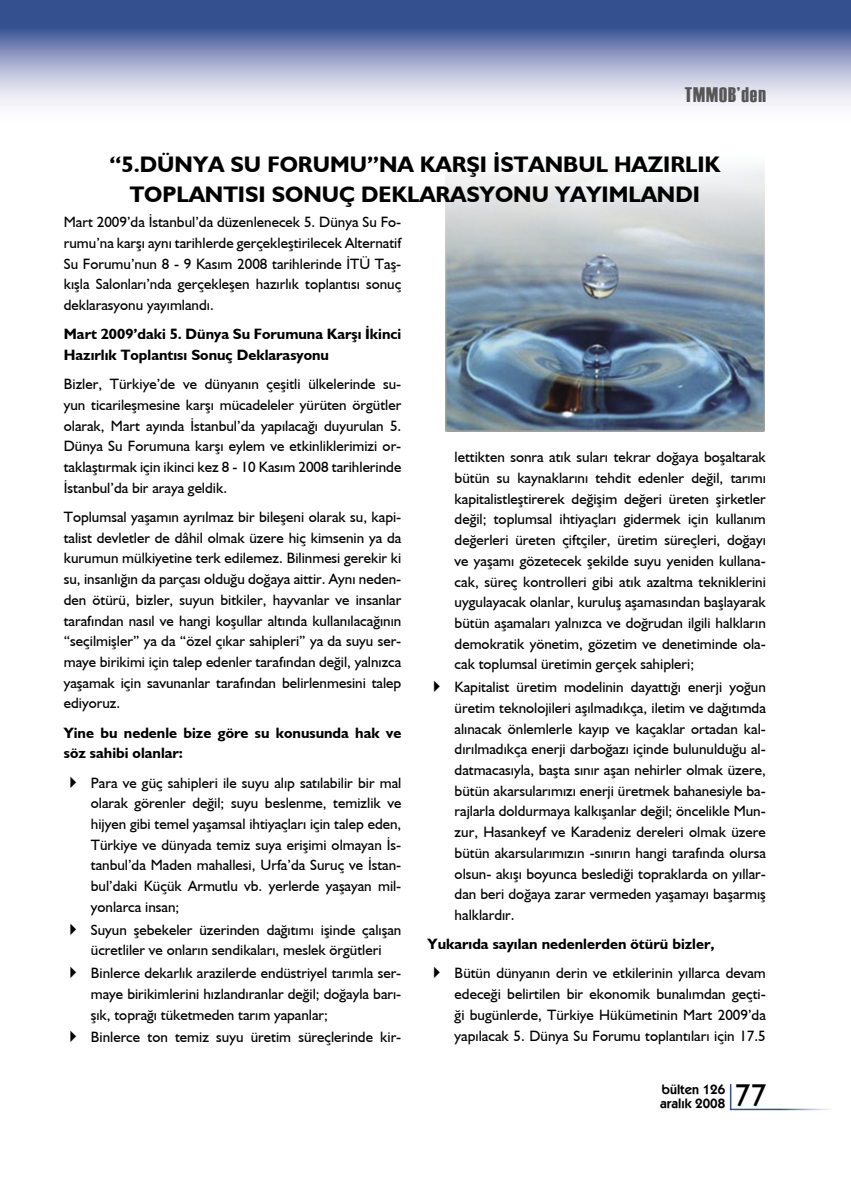
<style>
.page{position:relative;width:851px;height:1191px;background:#fff}
.page>*{position:absolute;margin:0;border:0;box-sizing:border-box;transform-origin:0 0}
.t1{font:31.5px "Humanist 521 BT";color:#000}
.t2{font:700 22.5px/30px "Humanist 521 BT";color:#000;text-align:center}
.t3{font:21px "Haettenschweiler";letter-spacing:.05em;color:#565656}
.t4{font:15px/20.7px "Humanist 521 BT";color:#000;text-align:justify}
.t5{font:700 15px/20.7px "Humanist 521 BT";color:#000}
.t6{font:600 13.5px/13.5px "Kabel IT Cby BT";color:#000}
</style>
<div class="page">
<svg style="left:0;top:0;width:850px;height:105px;background:#8895bd"></svg>
<hr style="left:729px;top:1084px;width:2px;height:25px;background:#35508f">
<hr style="left:729px;top:1108px;width:101px;height:2px;background:#fff">
<img style="left:445px;top:166px;width:319px;height:265px">
<h3 class="t3" style="left:684px;top:80px;width:83px">TMMOB’den</h3>
<h2 class="t2" style="left:109px;top:149px;width:612px">“5.DÜNYA SU FORUMU”NA KARŞI İSTANBUL HAZIRLIK<br>TOPLANTISI SONUÇ DEKLARASYONU YAYIMLANDI</h2>
<p class="t4" style="left:64px;top:211px;width:339px">Mart 2009’da İstanbul’da düzenlenecek 5. Dünya Su Fo&shy;rumu’na karşı aynı tarihlerde gerçekleştirilecek Alternatif Su Forumu’nun 8 - 9 Kasım 2008 tarihlerinde İTÜ Taş&shy;kışla Salonları’nda gerçekleşen hazırlık toplantısı sonuç deklarasyonu yayımlandı.</p>
<p class="t5" style="left:64px;top:323px;width:339px">Mart 2009’daki 5. Dünya Su Forumuna Karşı İkinci<br>Hazırlık Toplantısı Sonuç Deklarasyonu</p>
<p class="t4" style="left:64px;top:373px;width:339px">Bizler, Türkiye’de ve dünyanın çeşitli ülkelerinde su&shy;yun ticarileşmesine karşı mücadeleler yürüten örgütler olarak, Mart ayında İstanbul’da yapılacağı duyurulan 5.<br>Dünya Su Forumuna karşı eylem ve etkinliklerimizi or&shy;taklaştırmak için ikinci kez 8 - 10 Kasım 2008 tarihlerinde İstanbul’da bir araya geldik.</p>
<p class="t4" style="left:64px;top:506px;width:339px">Toplumsal yaşamın ayrılmaz bir bileşeni olarak su, kapi&shy;talist devletler de dâhil olmak üzere hiç kimsenin ya da kurumun mülkiyetine terk edilemez. Bilinmesi gerekir ki su, insanlığın da parçası olduğu doğaya aittir. Aynı neden&shy;den ötürü, bizler, suyun bitkiler, hayvanlar ve insanlar tarafından nasıl ve hangi koşullar altında kullanılacağının “seçilmişler” ya da “özel çıkar sahipleri” ya da suyu ser&shy;maye birikimi için talep edenler tarafından değil, yalnızca yaşamak için savunanlar tarafından belirlenmesini talep ediyoruz.</p>
<p class="t5" style="left:64px;top:721px;width:339px">Yine bu nedenle bize göre su konusunda hak ve söz sahibi olanlar:</p>
<p class="t4" style="left:91px;top:771px;width:312px;text-indent:-27px">✔ Para ve güç sahipleri ile suyu alıp satılabilir bir mal olarak görenler değil; suyu beslenme, temizlik ve hijyen gibi temel yaşamsal ihtiyaçları için talep eden, Türkiye ve dünyada temiz suya erişimi olmayan İs&shy;tanbul’da Maden mahallesi, Urfa’da Suruç ve İstan&shy;bul’daki Küçük Armutlu vb. yerlerde yaşayan mil&shy;yonlarca insan;</p>
<p class="t4" style="left:64px;top:918px;width:339px;text-align:center">✔ Suyun şebekeler üzerinden dağıtımı işinde çalışan ücretliler ve onların sendikaları, meslek örgütleri</p>
<p class="t4" style="left:91px;top:962px;width:312px;text-indent:-27px">✔ Binlerce dekarlık arazilerde endüstriyel tarımla ser&shy;maye birikimlerini hızlandıranlar değil; doğayla barı&shy;şık, toprağı tüketmeden tarım yapanlar;</p>
<p class="t4" style="left:64px;top:1026px;width:339px">✔ Binlerce ton temiz suyu üretim süreçlerinde kir-</p>
<p class="t4" style="left:454px;top:446px;width:313px">lettikten sonra atık suları tekrar doğaya boşaltarak bütün su kaynaklarını tehdit edenler değil, tarımı kapitalistleştirerek değişim değeri üreten şirketler değil; toplumsal ihtiyaçları gidermek için kullanım değerleri üreten çiftçiler, üretim süreçleri, doğayı ve yaşamı gözetecek şekilde suyu yeniden kullana&shy;cak, süreç kontrolleri gibi atık azaltma tekniklerini uygulayacak olanlar, kuruluş aşamasından başlayarak bütün aşamaları yalnızca ve doğrudan ilgili halkların demokratik yönetim, gözetim ve denetiminde ola&shy;cak toplumsal üretimin gerçek sahipleri;</p>
<p class="t4" style="left:454px;top:676px;width:313px;text-indent:-27px">✔ Kapitalist üretim modelinin dayattığı enerji yoğun üretim teknolojileri aşılmadıkça, iletim ve dağıtımda alınacak önlemlerle kayıp ve kaçaklar ortadan kal&shy;dırılmadıkça enerji darboğazı içinde bulunulduğu al&shy;datmacasıyla, başta sınır aşan nehirler olmak üzere, bütün akarsularımızı enerji üretmek bahanesiyle ba&shy;rajlarla doldurmaya kalkışanlar değil; öncelikle Mun&shy;zur, Hasankeyf ve Karadeniz dereleri olmak üzere bütün akarsularımızın -sınırın hangi tarafında olursa olsun- akışı boyunca beslediği topraklarda on yıllar&shy;dan beri doğaya zarar vermeden yaşamayı başarmış halklardır.</p>
<p class="t5" style="left:427px;top:933px;width:288px">Yukarıda sayılan nedenlerden ötürü bizler,</p>
<p class="t4" style="left:454px;top:962px;width:313px;text-indent:-27px">✔ Bütün dünyanın derin ve etkilerinin yıllarca devam edeceği belirtilen bir ekonomik bunalımdan geçti&shy;ği bugünlerde, Türkiye Hükümetinin Mart 2009’da yapılacak 5. Dünya Su Forumu toplantıları için 17.5</p>
<p class="t6" style="left:660px;top:1082px;width:66px">bülten 126 aralık 2008</p>
<h1 class="t1" style="left:734px;top:1076px;width:33px">77</h1>
</div>
